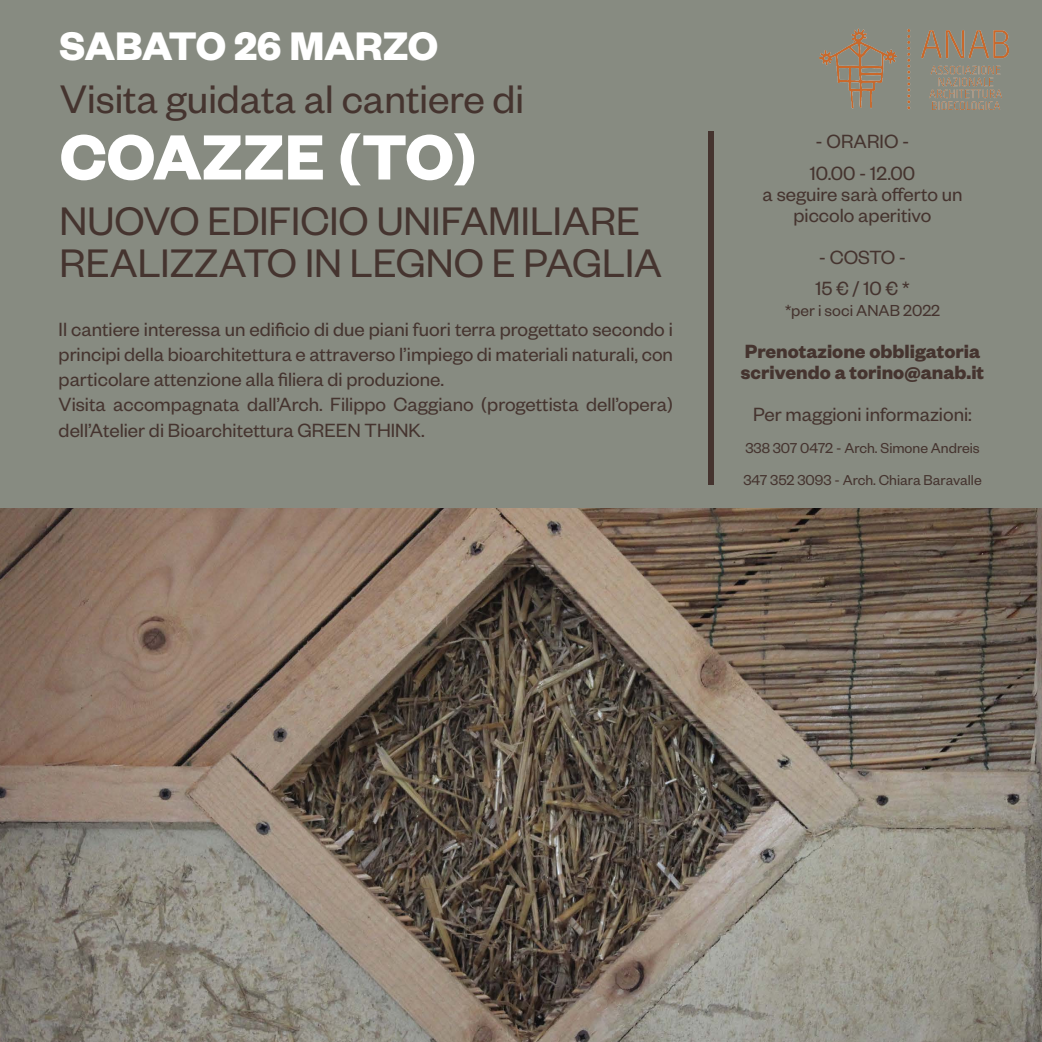
<style>
.page{position:relative;width:1042px;height:1042px;background:#878b81}
.page>*{position:absolute;margin:0;border:0;box-sizing:border-box;transform-origin:0 0}
.t1{font:700 70px "Founders Grotesk";color:#fff}
.t2{font:43.75px/42px "Founders Grotesk";color:#45342f}
.t3{font:700 43.75px "Founders Grotesk";letter-spacing:-.005em;color:#fff}
.t4{font:21px/25.2px "Founders Grotesk";color:#45342f}
.t5{font:700 21px/21px "Founders Grotesk";color:#45342f}
.t6{font:17.5px "Founders Grotesk";color:#45342f}
.t7{font:15.75px/31.5px "Founders Grotesk";color:#45342f}
</style>
<div class="page">
<img style="left:0;top:509px;width:1042px;height:533px">
<img style="left:819px;top:28px;width:189px;height:81px">
<div style="left:708px;top:131px;width:6px;height:354px;background:#45342f"></div>
<h2 class="t3" style="left:59px;top:19px;width:380px">SABATO 26 MARZO</h2>
<h2 class="t2" style="left:60px;top:76px;width:466px">Visita guidata al cantiere di</h2>
<h1 class="t1" style="left:60px;top:112px;width:419px">COAZZE (TO)</h1>
<h2 class="t2" style="left:60px;top:197px;width:604px">NUOVO EDIFICIO UNIFAMILIARE<br>REALIZZATO IN LEGNO E PAGLIA</h2>
<p class="t4" style="left:59px;top:315px;width:616px">Il cantiere interessa un edificio di due piani fuori terra progettato secondo i principi della bioarchitettura e attraverso l’impiego di materiali naturali, con particolare attenzione alla filiera di produzione.<br>Visita accompagnata dall’Arch. Filippo Caggiano (progettista dell’opera) dell’Atelier di Bioarchitettura GREEN THINK.</p>
<p class="t4" style="left:810px;top:125px;width:107px;line-height:31.5px">- ORARIO -<br>10.00 - 12.00</p>
<p class="t4" style="left:762px;top:183px;width:201px;line-height:21px;text-align:center">a seguire sarà offerto un piccolo aperitivo</p>
<p class="t4" style="left:815px;top:240px;width:96px;line-height:31.5px">- COSTO -<br>15 € / 10 € *</p>
<p class="t6" style="left:785px;top:300px;width:156px">*per i soci ANAB 2022</p>
<p class="t5" style="left:741px;top:340px;width:245px">Prenotazione obbligatoria scrivendo a torino@anab.it</p>
<p class="t4" style="left:753px;top:401px;width:220px">Per maggioni informazioni:</p>
<p class="t7" style="left:743px;top:431px;width:240px">338 307 0472 - Arch. Simone Andreis<br>347 352 3093 - Arch. Chiara Baravalle</p>
</div>
